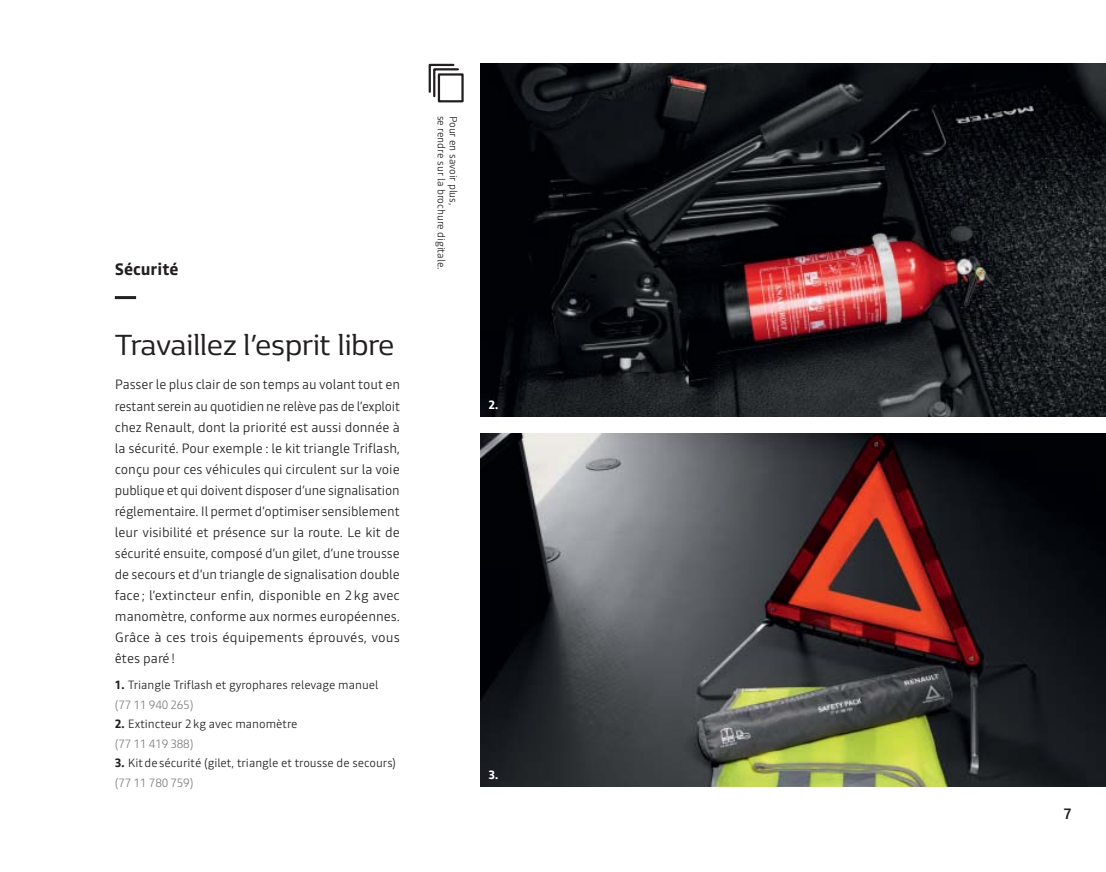
<style>
.page{position:relative;width:1106px;height:872px;background:#fff}
.page>*{position:absolute;margin:0;border:0;box-sizing:border-box;transform-origin:0 0}
.t1{font:30px "Renault Life";color:#231f20}
.t2{font:700 16.5px "Read";color:#231f20}
.t3{font:500 15px "Read";color:#231f20}
.t4{font:300 13.5px/21px "Read";letter-spacing:.01em;color:#231f20;text-align:justify}
.t5{font:300 12px/19.5px "Read";color:#231f20}
.t6{font:700 12px "Read";color:#fff}
.t7{font:300 10.5px "Read";color:#231f20}
.s1{font-weight:700}
.s2{color:#808285}
</style>
<div class="page">
<img style="left:480px;top:434px;width:626px;height:353px">
<img style="left:480px;top:64px;width:626px;height:353px">
<svg style="left:428px;top:63px;width:31px;height:35px"></svg>
<div style="left:439px;top:74px;width:23px;height:27px;background:#fff"></div>
<div style="left:438px;top:73px;width:25px;height:29px;border:2px solid #231f20"></div>
<hr style="left:115px;top:296px;width:21px;height:3px;background:#231f20">
<p class="t2" style="left:115px;top:263px;width:65px">Sécurité</p>
<h1 class="t1" style="left:115px;top:327px;width:281px">Travaillez l’esprit libre</h1>
<p class="t4" style="left:115px;top:375px;width:287px">Passer le plus clair de son temps au volant tout en restant serein au quotidien ne relève pas de l’exploit chez Renault, dont la priorité est aussi donnée à la sécurité. Pour exemple : le kit triangle Triflash, conçu pour ces véhicules qui circulent sur la voie publique et qui doivent disposer d’une signalisation réglementaire. Il permet d’optimiser sensiblement leur visibilité et présence sur la route. Le kit de sécurité ensuite, composé d’un gilet, d’une trousse de secours et d’un triangle de signalisation double face ; l’extincteur enfin, disponible en 2 kg avec manomètre, conforme aux normes européennes.<br>Grâce à ces trois équipements éprouvés, vous êtes paré !</p>
<p class="t5" style="left:115px;top:676px;width:265px"><span class="s1">1.</span> Triangle Triflash et gyrophares relevage manuel <span class="s2">(77 11 940 265)</span></p>
<p class="t5" style="left:115px;top:715px;width:184px"><span class="s1">2.</span> Extincteur 2 kg avec manomètre <span class="s2">(77 11 419 388)</span></p>
<p class="t5" style="left:115px;top:754px;width:283px"><span class="s1">3.</span> Kit de sécurité (gilet, triangle et trousse de secours) <span class="s2">(77 11 780 759)</span></p>
<p class="t7" style="left:445px;top:115px;width:155px;rotate:90deg">se rendre sur la brochure digitale.</p>
<p class="t7" style="left:457px;top:115px;width:91px;rotate:90deg">Pour en savoir plus,</p>
<p class="t6" style="left:488px;top:401px;width:11px">2.</p>
<p class="t6" style="left:488px;top:771px;width:11px">3.</p>
<p class="t3" style="left:1063px;top:804px;width:10px">7</p>
</div>
